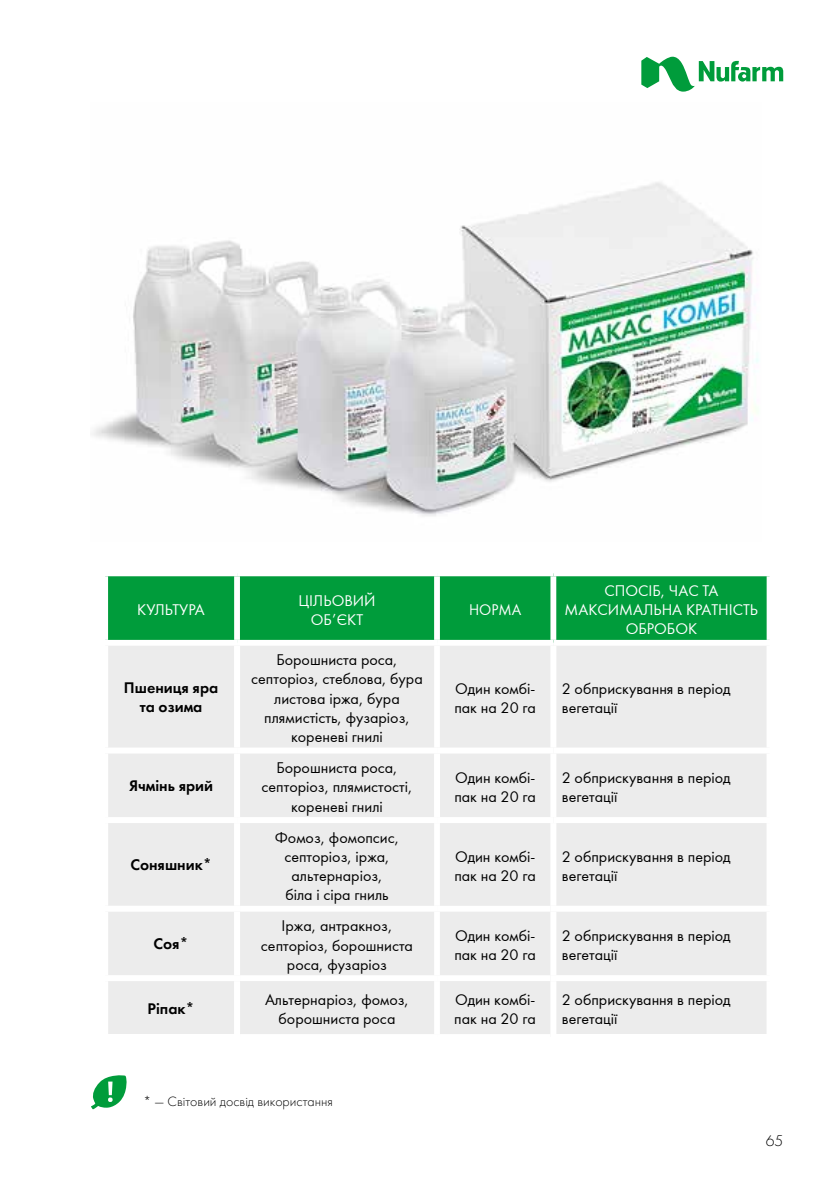
<style>
.page{position:relative;width:840px;height:1191px;background:#fff}
.page>*{position:absolute;margin:0;border:0;box-sizing:border-box;transform-origin:0 0}
.t1{font:16px/19.2px "Futura Book C";color:#000}
.t2{font:16px/19.2px "Futura Book C";color:#fff;text-align:center}
.t3{font:16px/19.2px "Futura Demi C";color:#000;text-align:center}
.t4{font:16px "Futura Book C";color:#fff;scale:.96 1}
.t5{font:16px "Futura Light C";color:#000}
.t6{font:14px "Futura Light C";color:#000}
</style>
<div class="page">
<svg style="left:641px;top:57px;width:141px;height:35px"></svg>
<img style="left:92px;top:182px;width:667px;height:334px">
<div style="left:108px;top:576px;width:658px;height:64px;background:#009c3b"></div>
<div style="left:108px;top:646px;width:658px;height:388px;background:#ececec"></div>
<div style="left:234px;top:576px;width:6px;height:64px;background:#fff"></div>
<div style="left:434px;top:576px;width:5px;height:64px;background:#fff"></div>
<div style="left:550px;top:576px;width:6px;height:64px;background:#fff"></div>
<div style="left:434px;top:645px;width:5px;height:102px;background:#fff"></div>
<div style="left:237px;top:747px;width:200px;height:6px;background:#fff"></div>
<div style="left:237px;top:817px;width:200px;height:6px;background:#fff"></div>
<div style="left:437px;top:747px;width:116px;height:6px;background:#fff"></div>
<div style="left:437px;top:817px;width:116px;height:6px;background:#fff"></div>
<div style="left:102px;top:747px;width:135px;height:6px;background:#fff"></div>
<div style="left:102px;top:817px;width:135px;height:6px;background:#fff"></div>
<div style="left:102px;top:905px;width:138px;height:6px;background:#fff"></div>
<div style="left:102px;top:975px;width:138px;height:6px;background:#fff"></div>
<div style="left:434px;top:823px;width:5px;height:82px;background:#fff"></div>
<div style="left:434px;top:911px;width:5px;height:64px;background:#fff"></div>
<div style="left:434px;top:981px;width:5px;height:53px;background:#fff"></div>
<div style="left:240px;top:905px;width:197px;height:6px;background:#fff"></div>
<div style="left:240px;top:975px;width:197px;height:6px;background:#fff"></div>
<div style="left:437px;top:905px;width:113px;height:6px;background:#fff"></div>
<div style="left:437px;top:975px;width:113px;height:6px;background:#fff"></div>
<div style="left:550px;top:905px;width:222px;height:6px;background:#fff"></div>
<div style="left:550px;top:975px;width:222px;height:6px;background:#fff"></div>
<div style="left:234px;top:645px;width:6px;height:102px;background:#fff"></div>
<div style="left:234px;top:753px;width:6px;height:64px;background:#fff"></div>
<div style="left:234px;top:823px;width:6px;height:82px;background:#fff"></div>
<div style="left:234px;top:911px;width:6px;height:64px;background:#fff"></div>
<div style="left:234px;top:981px;width:6px;height:53px;background:#fff"></div>
<div style="left:550px;top:645px;width:6px;height:102px;background:#fff"></div>
<div style="left:550px;top:823px;width:6px;height:82px;background:#fff"></div>
<div style="left:550px;top:911px;width:6px;height:64px;background:#fff"></div>
<div style="left:550px;top:981px;width:6px;height:53px;background:#fff"></div>
<div style="left:434px;top:753px;width:6px;height:64px;background:#fff"></div>
<div style="left:553px;top:747px;width:219px;height:6px;background:#fff"></div>
<div style="left:550px;top:753px;width:6px;height:64px;background:#fff"></div>
<div style="left:553px;top:817px;width:219px;height:6px;background:#fff"></div>
<svg style="left:91px;top:1075px;width:36px;height:34px"></svg>
<p class="t2" style="left:137px;top:600px;width:69px">КУЛЬТУРА</p>
<p class="t2" style="left:298px;top:591px;width:79px">ЦІЛЬОВИЙ<br>ОБ’ЄКТ</p>
<p class="t4" style="left:469px;top:601px;width:56px">НОРМА</p>
<p class="t2" style="left:564px;top:581px;width:195px">СПОСІБ, ЧАС ТА<br>МАКСИМАЛЬНА КРАТНІСТЬ<br>ОБРОБОК</p>
<p class="t3" style="left:124px;top:678px;width:96px">Пшениця яра та озима</p>
<p class="t3" style="left:129px;top:776px;width:86px">Ячмінь ярий</p>
<p class="t3" style="left:130px;top:855px;width:83px">Соняшник*</p>
<p class="t3" style="left:153px;top:934px;width:37px">Соя*</p>
<p class="t1" style="left:251px;top:650px;width:173px;text-align:center">Борошниста роса, септоріоз, стеблова, бура листова іржа, бура плямистість, фузаріоз, кореневі гнилі</p>
<p class="t1" style="left:454px;top:679px;width:83px">Один комбі&shy;пак на 20 га</p>
<p class="t1" style="left:561px;top:679px;width:170px">2 обприскування в період вегетації</p>
<p class="t1" style="left:261px;top:758px;width:152px;text-align:center">Борошниста роса, септоріоз, плямистості, кореневі гнилі</p>
<p class="t1" style="left:454px;top:768px;width:83px">Один комбі&shy;пак на 20 га</p>
<p class="t1" style="left:561px;top:768px;width:170px">2 обприскування в період вегетації</p>
<p class="t1" style="left:274px;top:828px;width:126px;text-align:center">Фомоз, фомопсис, септоріоз, іржа, альтернаріоз,<br>біла і сіра гниль</p>
<p class="t1" style="left:454px;top:847px;width:83px">Один комбі&shy;пак на 20 га</p>
<p class="t1" style="left:561px;top:847px;width:170px">2 обприскування в період вегетації</p>
<p class="t1" style="left:261px;top:916px;width:153px;text-align:center">Іржа, антракноз, септоріоз, борошниста роса, фузаріоз</p>
<p class="t1" style="left:454px;top:926px;width:83px">Один комбі&shy;пак на 20 га</p>
<p class="t1" style="left:561px;top:926px;width:170px">2 обприскування в період вегетації</p>
<p class="t3" style="left:147px;top:998px;width:48px">Ріпак*</p>
<p class="t1" style="left:265px;top:990px;width:145px;text-align:center">Альтернаріоз, фомоз, борошниста роса</p>
<p class="t1" style="left:454px;top:990px;width:83px">Один комбі&shy;пак на 20 га</p>
<p class="t1" style="left:561px;top:990px;width:170px">2 обприскування в період вегетації</p>
<p class="t6" style="left:143px;top:1094px;width:191px">* — Світовий досвід використання</p>
<p class="t5" style="left:765px;top:1132px;width:19px">65</p>
</div>
